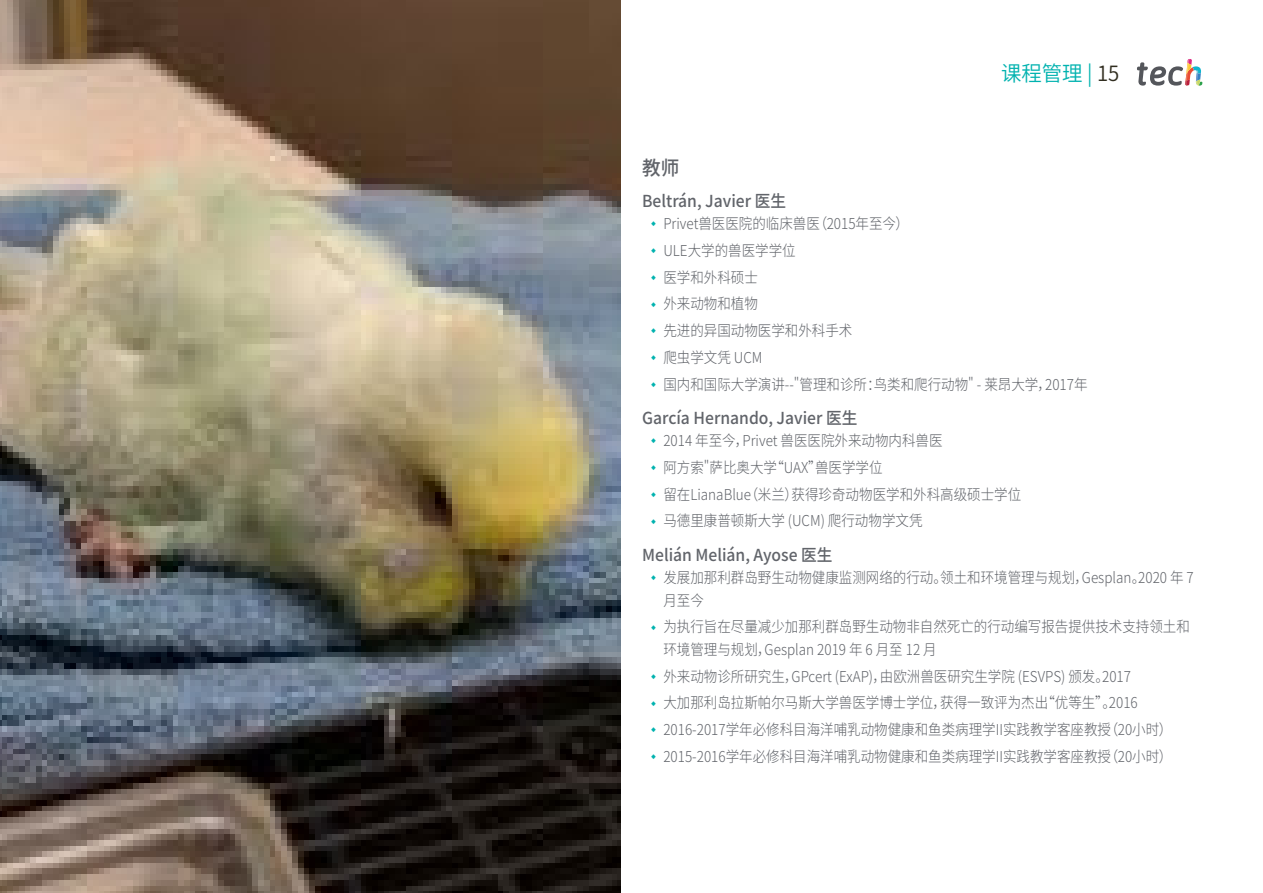
<style>
.page{position:relative;width:1263px;height:893px;background:#fff}
.page>*{position:absolute;margin:0;border:0;box-sizing:border-box;transform-origin:0 0}
.t1{font:21px "Source Han Sans CN";color:#00b2af}
.t2{font:500 19.5px "Source Han Sans CN";color:#61646a;scale:.95 1}
.t3{font:500 16.5px "Source Han Sans CN";color:#61646a;scale:.95 1}
.t4{font:300 15px/26.7px "Source Han Sans CN";color:#61646a;scale:.9 1}
.s1{color:#312e20}
</style>
<div class="page">
<svg style="left:1137px;top:59px;width:65px;height:27px"></svg>
<img style="left:0;top:0;width:621px;height:893px">
<h1 class="t1" style="left:1001px;top:61px;width:120px">课程管理 | <span class="s1">15</span></h1>
<h2 class="t2" style="left:642px;top:157px;width:41px">教师</h2>
<p class="t3" style="left:642px;top:191px;width:153px">Beltrán, Javier 医生</p>
<p class="t4" style="left:663px;top:210px;width:473px">Privet兽医医院的临床兽医（2015年至今）<br>ULE大学的兽医学学位<br>医学和外科硕士<br>外来动物和植物<br>先进的异国动物医学和外科手术<br>爬虫学文凭 UCM<br>国内和国际大学演讲--"管理和诊所：鸟类和爬行动物" - 莱昂大学，2017年</p>
<p class="t3" style="left:642px;top:408px;width:228px">García Hernando, Javier 医生</p>
<p class="t4" style="left:663px;top:428px;width:399px">2014 年至今，Privet 兽医医院外来动物内科兽医<br>阿方索"萨比奥大学“UAX”兽医学学位<br>留在LianaBlue（米兰）获得珍奇动物医学和外科高级硕士学位马德里康普顿斯大学 (UCM) 爬行动物学文凭</p>
<p class="t3" style="left:642px;top:545px;width:202px">Melián Melián, Ayose 医生</p>
<p class="t4" style="left:663px;top:567px;width:591px;line-height:22.5px">发展加那利群岛野生动物健康监测网络的行动。领土和环境管理与规划，Gesplan。2020 年 7月至今</p>
<p class="t4" style="left:663px;top:616px;width:586px;line-height:22.5px">为执行旨在尽量减少加那利群岛野生动物非自然死亡的行动编写报告提供技术支持领土和环境管理与规划，Gesplan 2019 年 6 月至 12 月</p>
<p class="t4" style="left:663px;top:663px;width:567px">外来动物诊所研究生，GPcert (ExAP)，由欧洲兽医研究生学院 (ESVPS) 颁发。2017<br>大加那利岛拉斯帕尔马斯大学兽医学博士学位，获得一致评为杰出“优等生”。2016<br>2016-2017学年必修科目海洋哺乳动物健康和鱼类病理学II实践教学客座教授（20小时）2015-2016学年必修科目海洋哺乳动物健康和鱼类病理学II实践教学客座教授（20小时）</p>
</div>
